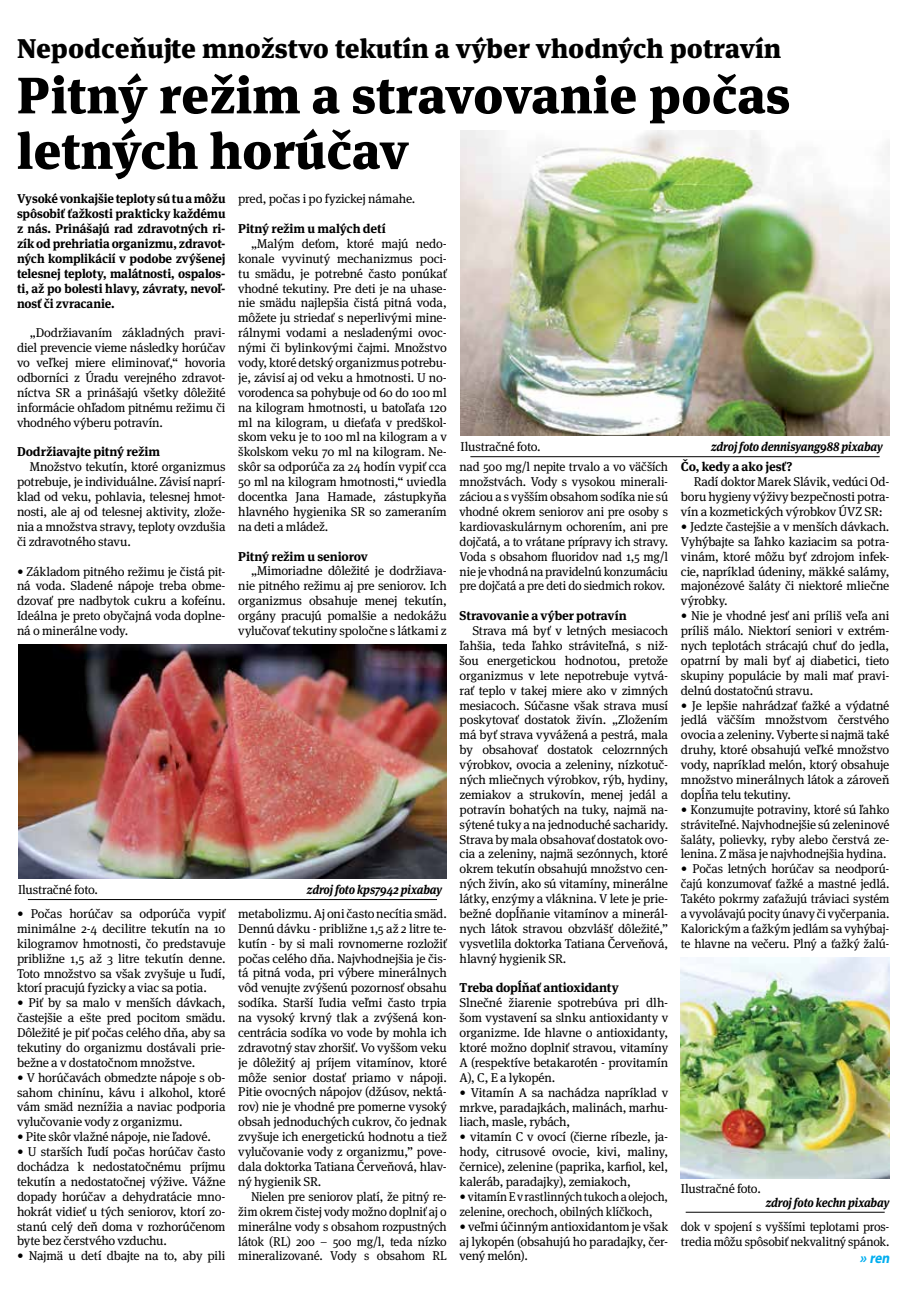
<style>
.page{position:relative;width:915px;height:1289px;background:#fff}
.page>*{position:absolute;margin:0;border:0;box-sizing:border-box;transform-origin:0 0}
.t1{font:900 51px/55.5px "Meta Serif Pro";color:#000}
.t2{font:900 27px "Meta Serif Pro";color:#000}
.t3{font:italic 700 15px "Myriad Pro";color:#00aeef}
.t4{font:12.75px/14.9px "Meta Serif Pro";letter-spacing:-.015em;color:#000;text-align:justify}
.t5{font:700 12.75px/14.9px "Meta Serif Pro";letter-spacing:-.01em;color:#000;text-align:justify}
.t6{font:italic 700 12.75px "Meta Serif Pro";letter-spacing:-.015em;color:#000;scale:.9 1}
</style>
<div class="page">
<img style="left:460px;top:131px;width:429px;height:304px">
<hr style="left:470px;top:456px;width:409px;height:1px;background:#000">
<img style="left:680px;top:957px;width:209px;height:221px">
<hr style="left:685px;top:1211px;width:199px;height:1px;background:#000">
<img style="left:18px;top:644px;width:428px;height:234px">
<hr style="left:28px;top:899px;width:409px;height:1px;background:#000">
<h2 class="t2" style="left:17px;top:26px;width:765px">Nepodceňujte množstvo tekutín a výber vhodných potravín</h2>
<h1 class="t1" style="left:17px;top:63px;width:774px">Pitný režim a stravovanie počas letných horúčav</h1>
<p class="t5" style="left:17px;top:190px;width:210px">Vysoké vonkajšie teploty sú tu a môžu spôsobiť ťažkosti prakticky každému z nás. Prinášajú rad zdravotných ri&shy;zík od prehriatia organizmu, zdravot&shy;ných komplikácií v podobe zvýšenej telesnej teploty, malátnosti, ospalos&shy;ti, až po bolesti hlavy, závraty, nevoľ&shy;nosť či zvracanie.</p>
<p class="t4" style="left:17px;top:325px;width:210px;text-indent:13px">„Dodržiavaním základných pravi&shy;diel prevencie vieme následky horúčav vo veľkej miere eliminovať,“ hovoria odborníci z Úradu verejného zdravot&shy;níctva SR a prinášajú všetky dôležité informácie ohľadom pitnému režimu či vhodného výberu potravín.</p>
<p class="t5" style="left:17px;top:443px;width:145px">Dodržiavajte pitný režim</p>
<p class="t4" style="left:17px;top:459px;width:210px;text-indent:13px">Množstvo tekutín, ktoré organizmus potrebuje, je individuálne. Závisí naprí&shy;klad od veku, pohlavia, telesnej hmot&shy;nosti, ale aj od telesnej aktivity, zlože&shy;nia a množstva stravy, teploty ovzdušia či zdravotného stavu.</p>
<p class="t4" style="left:17px;top:563px;width:210px">• Základom pitného režimu je čistá pit&shy;ná voda. Sladené nápoje treba obme&shy;dzovať pre nadbytok cukru a kofeínu.<br>Ideálna je preto obyčajná voda doplne&shy;ná o minerálne vody.</p>
<p class="t4" style="left:238px;top:191px;width:178px">pred, počas i po fyzickej námahe.</p>
<p class="t5" style="left:238px;top:220px;width:149px">Pitný režim u malých detí</p>
<p class="t4" style="left:238px;top:235px;width:210px;text-indent:13px">„Malým deťom, ktoré majú nedo&shy;konale vyvinutý mechanizmus poci&shy;tu smädu, je potrebné často ponúkať vhodné tekutiny. Pre deti je na uhase&shy;nie smädu najlepšia čistá pitná voda, môžete ju striedať s neperlivými mine&shy;rálnymi vodami a nesladenými ovoc&shy;nými či bylinkovými čajmi. Množstvo vody, ktoré detský organizmus potrebu&shy;je, závisí aj od veku a hmotnosti. U no&shy;vorodenca sa pohybuje od 60 do 100 ml na kilogram hmotnosti, u batoľaťa 120 ml na kilogram, u dieťaťa v predškol&shy;skom veku je to 100 ml na kilogram a v školskom veku 70 ml na kilogram. Ne&shy;skôr sa odporúča za 24 hodín vypiť cca 50 ml na kilogram hmotnosti,“ uviedla docentka Jana Hamade, zástupkyňa hlavného hygienika SR so zameraním na deti a mládež.</p>
<p class="t5" style="left:238px;top:547px;width:131px">Pitný režim u seniorov</p>
<p class="t4" style="left:238px;top:563px;width:210px;text-indent:13px">„Mimoriadne dôležité je dodržiava&shy;nie pitného režimu aj pre seniorov. Ich organizmus obsahuje menej tekutín, orgány pracujú pomalšie a nedokážu vylučovať tekutiny spoločne s látkami z</p>
<p class="t4" style="left:460px;top:438px;width:81px">Ilustračné foto.</p>
<p class="t6" style="left:711px;top:436px;width:192px">zdroj foto dennisyang988 pixabay</p>
<p class="t5" style="left:680px;top:458px;width:113px">Čo, kedy a ako jesť?</p>
<p class="t4" style="left:680px;top:473px;width:210px;text-indent:13px">Radí doktor Marek Slávik, vedúci Od&shy;boru hygieny výživy bezpečnosti potra&shy;vín a kozmetických výrobkov ÚVZ SR:</p>
<p class="t4" style="left:680px;top:518px;width:210px">• Jedzte častejšie a v menších dávkach.<br>Vyhýbajte sa ľahko kaziacim sa potra&shy;vinám, ktoré môžu byť zdrojom infek&shy;cie, napríklad údeniny, mäkké salámy, majonézové šaláty či niektoré mliečne výrobky.</p>
<p class="t4" style="left:680px;top:607px;width:210px">• Nie je vhodné jesť ani príliš veľa ani príliš málo. Niektorí seniori v extrém&shy;nych teplotách strácajú chuť do jedla, opatrní by mali byť aj diabetici, tieto skupiny populácie by mali mať pravi&shy;delnú dostatočnú stravu.</p>
<p class="t4" style="left:680px;top:697px;width:210px">• Je lepšie nahrádzať ťažké a výdatné jedlá väčším množstvom čerstvého ovocia a zeleniny. Vyberte si najmä také druhy, ktoré obsahujú veľké množstvo vody, napríklad melón, ktorý obsahuje množstvo minerálnych látok a zároveň dopĺňa telu tekutiny.</p>
<p class="t4" style="left:680px;top:801px;width:210px">• Konzumujte potraviny, ktoré sú ľahko stráviteľné. Najvhodnejšie sú zeleninové šaláty, polievky, ryby alebo čerstvá ze&shy;lenina. Z mäsa je najvhodnejšia hydina.</p>
<p class="t4" style="left:680px;top:860px;width:210px">• Počas letných horúčav sa neodporú&shy;čajú konzumovať ťažké a mastné jedlá.<br>Takéto pokrmy zaťažujú tráviaci systém a vyvolávajú pocity únavy či vyčerpania.<br>Kalorickým a ťažkým jedlám sa vyhýbaj&shy;te hlavne na večeru. Plný a ťažký žalú-</p>
<p class="t4" style="left:459px;top:459px;width:210px">nad 500 mg/l nepite trvalo a vo väčších množstvách. Vody s vysokou minerali&shy;záciou a s vyšším obsahom sodíka nie sú vhodné okrem seniorov ani pre osoby s kardiovaskulárnym ochorením, ani pre dojčatá, a to vrátane prípravy ich stravy.<br>Voda s obsahom fluoridov nad 1,5 mg/l nie je vhodná na pravidelnú konzumáciu pre dojčatá a pre deti do siedmich rokov.</p>
<p class="t5" style="left:459px;top:607px;width:168px">Stravovanie a výber potravín</p>
<p class="t4" style="left:459px;top:622px;width:210px;text-indent:13px">Strava má byť v letných mesiacoch ľahšia, teda ľahko stráviteľná, s niž&shy;šou energetickou hodnotou, pretože organizmus v lete nepotrebuje vytvá&shy;rať teplo v takej miere ako v zimných mesiacoch. Súčasne však strava musí poskytovať dostatok živín. „Zložením má byť strava vyvážená a pestrá, mala by obsahovať dostatok celozrnných výrobkov, ovocia a zeleniny, nízkotuč&shy;ných mliečnych výrobkov, rýb, hydiny, zemiakov a strukovín, menej jedál a potravín bohatých na tuky, najmä na&shy;sýtené tuky a na jednoduché sacharidy.<br>Strava by mala obsahovať dostatok ovo&shy;cia a zeleniny, najmä sezónnych, ktoré okrem tekutín obsahujú množstvo cen&shy;ných živín, ako sú vitamíny, minerálne látky, enzýmy a vláknina. V lete je prie&shy;bežné dopĺňanie vitamínov a minerál&shy;nych látok stravou obzvlášť dôležité,” vysvetlila doktorka Tatiana Červeňová, hlavný hygienik SR.</p>
<p class="t5" style="left:459px;top:979px;width:160px">Treba dopĺňať antioxidanty</p>
<p class="t4" style="left:459px;top:994px;width:210px">Slnečné žiarenie spotrebúva pri dlh&shy;šom vystavení sa slnku antioxidanty v organizme. Ide hlavne o antioxidanty, ktoré možno doplniť stravou, vitamíny A (respektíve betakarotén - provitamín A), C, E a lykopén.</p>
<p class="t4" style="left:459px;top:1084px;width:210px">• Vitamín A sa nachádza napríklad v mrkve, paradajkách, malinách, marhu&shy;liach, masle, rybách,</p>
<p class="t4" style="left:459px;top:1128px;width:210px">• vitamín C v ovocí (čierne ríbezle, ja&shy;hody, citrusové ovocie, kivi, maliny, černice), zelenine (paprika, karfiol, kel, kaleráb, paradajky), zemiakoch,</p>
<p class="t4" style="left:459px;top:1188px;width:210px">• vitamín E v rastlinných tukoch a olejoch, zelenine, orechoch, obilných klíčkoch,</p>
<p class="t4" style="left:459px;top:1218px;width:210px">• veľmi účinným antioxidantom je však aj lykopén (obsahujú ho paradajky, čer&shy;vený melón).</p>
<p class="t4" style="left:18px;top:881px;width:81px">Ilustračné foto.</p>
<p class="t6" style="left:307px;top:879px;width:152px">zdroj foto kps7942 pixabay</p>
<p class="t4" style="left:238px;top:905px;width:210px">metabolizmu. Aj oni často necítia smäd.<br>Dennú dávku - približne 1,5 až 2 litre te&shy;kutín - by si mali rovnomerne rozložiť počas celého dňa. Najvhodnejšia je čis&shy;tá pitná voda, pri výbere minerálnych vôd venujte zvýšenú pozornosť obsahu sodíka. Starší ľudia veľmi často trpia na vysoký krvný tlak a zvýšená kon&shy;centrácia sodíka vo vode by mohla ich zdravotný stav zhoršiť. Vo vyššom veku je dôležitý aj príjem vitamínov, ktoré môže senior dostať priamo v nápoji.<br>Pitie ovocných nápojov (džúsov, nektá&shy;rov) nie je vhodné pre pomerne vysoký obsah jednoduchých cukrov, čo jednak zvyšuje ich energetickú hodnotu a tiež vylučovanie vody z organizmu,” pove&shy;dala doktorka Tatiana Červeňová, hlav&shy;ný hygienik SR.</p>
<p class="t4" style="left:238px;top:1188px;width:210px;text-indent:13px">Nielen pre seniorov platí, že pitný re&shy;žim okrem čistej vody možno doplniť aj o minerálne vody s obsahom rozpustných látok (RL) 200 – 500 mg/l, teda nízko mineralizované. Vody s obsahom RL</p>
<p class="t4" style="left:17px;top:905px;width:210px">• Počas horúčav sa odporúča vypiť minimálne 2-4 decilitre tekutín na 10 kilogramov hmotnosti, čo predstavuje približne 1,5 až 3 litre tekutín denne.<br>Toto množstvo sa však zvyšuje u ľudí, ktorí pracujú fyzicky a viac sa potia.</p>
<p class="t4" style="left:17px;top:994px;width:210px">• Piť by sa malo v menších dávkach, častejšie a ešte pred pocitom smädu.<br>Dôležité je piť počas celého dňa, aby sa tekutiny do organizmu dostávali prie&shy;bežne a v dostatočnom množstve.</p>
<p class="t4" style="left:17px;top:1069px;width:210px">• V horúčavách obmedzte nápoje s ob&shy;sahom chinínu, kávu i alkohol, ktoré vám smäd neznížia a naviac podporia vylučovanie vody z organizmu.</p>
<p class="t4" style="left:17px;top:1128px;width:195px">• Pite skôr vlažné nápoje, nie ľadové.</p>
<p class="t4" style="left:17px;top:1143px;width:210px">• U starších ľudí počas horúčav často dochádza k nedostatočnému príjmu tekutín a nedostatočnej výžive. Vážne dopady horúčav a dehydratácie mno&shy;hokrát vidieť u tých seniorov, ktorí zo&shy;stanú celý deň doma v rozhorúčenom byte bez čerstvého vzduchu.</p>
<p class="t4" style="left:17px;top:1247px;width:210px">• Najmä u detí dbajte na to, aby pili</p>
<p class="t4" style="left:680px;top:1180px;width:81px">Ilustračné foto.</p>
<p class="t6" style="left:765px;top:1192px;width:139px">zdroj foto kechn pixabay</p>
<p class="t4" style="left:680px;top:1218px;width:210px">dok v spojení s vyššími teplotami pros&shy;tredia môžu spôsobiť nekvalitný spánok.</p>
<p class="t3" style="left:859px;top:1248px;width:35px">» ren</p>
</div>
